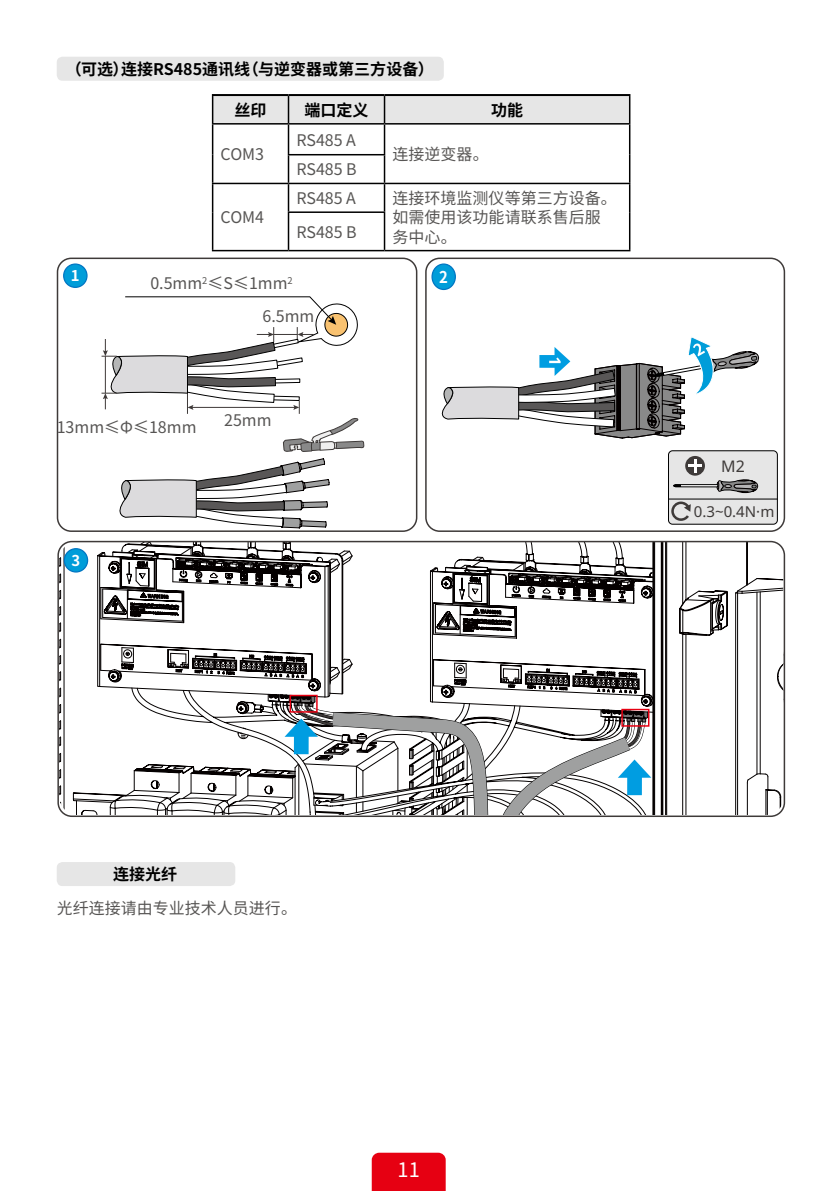
<style>
.page{position:relative;width:840px;height:1191px;background:#fff}
.page>*{position:absolute;margin:0;border:0;box-sizing:border-box;transform-origin:0 0}
.t1{font:20px "Source Han Sans CN";color:#fff}
.t2{font:700 16.2px "Source Han Sans CN";color:#fff;scale:.92 1}
.t3{font:16px/32.8px "Source Han Sans CN";color:#575554}
.t4{font:700 16px "Source Han Sans CN";color:#000}
.t5{font:16px "Noto Sans";color:#3e3a39}
.t6{font:15px "Noto Sans";color:#3e3a39}
.t7{font:700 14.8px "Source Han Sans CN";color:#fff}
</style>
<div class="page">
<div style="left:371px;top:1152px;width:74px;height:39px;background:#e60012"></div>
<div style="left:57px;top:862px;width:178px;height:24px;background:#e6e6e6;border-radius:6px"></div>
<div style="left:57px;top:57px;width:386px;height:24px;background:#e6e6e6;border-radius:6px"></div>
<svg style="left:742px;top:541px;width:40px;height:263px"></svg>
<svg style="left:60px;top:541px;width:682px;height:273px"></svg>
<div style="left:64px;top:264px;width:23px;height:23px;background:#009dd9;border-radius:50%"></div>
<div style="left:63px;top:263px;width:24px;height:25px;border:1px solid #0075c2;border-radius:50%"></div>
<div style="left:57px;top:257px;width:360px;height:275px;border:2px solid #3e3a39;border-radius:14px"></div>
<div style="left:432px;top:264px;width:23px;height:25px;background:#009dd9;border-radius:50%"></div>
<div style="left:431px;top:263px;width:24px;height:27px;border:1px solid #0075c2;border-radius:50%"></div>
<div style="left:425px;top:257px;width:359px;height:275px;border:2px solid #3e3a39;border-radius:14px"></div>
<div style="left:668px;top:451px;width:109px;height:73px;background:#e6e6e6;border-radius:4px"></div>
<div style="left:667px;top:450px;width:110px;height:75px;border:1px solid #000;border-radius:4px"></div>
<hr style="left:668px;top:498px;width:109px;height:1px;background:#000">
<div style="left:64px;top:548px;width:23px;height:24px;background:#009dd9;border-radius:50%"></div>
<div style="left:64px;top:548px;width:24px;height:24px;border:1px solid #0075c2;border-radius:50%"></div>
<div style="left:57px;top:541px;width:727px;height:276px;border:2px solid #3e3a39;border-radius:14px"></div>
<svg style="left:101px;top:296px;width:263px;height:233px"></svg>
<svg style="left:441px;top:337px;width:318px;height:184px"></svg>
<hr style="left:212px;top:125px;width:1px;height:30px;background:#000">
<hr style="left:287px;top:125px;width:2px;height:29px;background:#000">
<hr style="left:383px;top:125px;width:2px;height:29px;background:#000">
<hr style="left:628px;top:125px;width:2px;height:30px;background:#000">
<hr style="left:287px;top:154px;width:98px;height:1px;background:#000">
<hr style="left:287px;top:155px;width:2px;height:28px;background:#000">
<hr style="left:383px;top:155px;width:2px;height:28px;background:#000">
<hr style="left:628px;top:155px;width:2px;height:28px;background:#000">
<hr style="left:212px;top:183px;width:76px;height:1px;background:#000">
<svg style="left:212px;top:155px;width:1px;height:57px"></svg>
<hr style="left:288px;top:183px;width:96px;height:1px;background:#000">
<hr style="left:287px;top:184px;width:2px;height:27px;background:#000">
<hr style="left:384px;top:183px;width:246px;height:1px;background:#000">
<hr style="left:383px;top:184px;width:2px;height:27px;background:#000">
<hr style="left:628px;top:184px;width:2px;height:28px;background:#000">
<hr style="left:212px;top:212px;width:1px;height:38px;background:#000">
<hr style="left:287px;top:211px;width:98px;height:2px;background:#000">
<hr style="left:287px;top:213px;width:2px;height:37px;background:#000">
<hr style="left:383px;top:213px;width:2px;height:37px;background:#000">
<hr style="left:628px;top:212px;width:2px;height:38px;background:#000">
<hr style="left:212px;top:250px;width:76px;height:1px;background:#000">
<hr style="left:288px;top:250px;width:96px;height:1px;background:#000">
<hr style="left:384px;top:250px;width:246px;height:1px;background:#000">
<hr style="left:212px;top:94px;width:76px;height:2px;background:#000">
<hr style="left:288px;top:94px;width:96px;height:2px;background:#000">
<hr style="left:384px;top:94px;width:246px;height:2px;background:#000">
<svg style="left:212px;top:95px;width:416px;height:28px"></svg>
<hr style="left:287px;top:96px;width:2px;height:27px;background:#000">
<hr style="left:383px;top:96px;width:2px;height:27px;background:#000">
<hr style="left:628px;top:96px;width:2px;height:27px;background:#000">
<hr style="left:212px;top:123px;width:76px;height:2px;background:#000">
<hr style="left:288px;top:123px;width:96px;height:2px;background:#000">
<hr style="left:384px;top:123px;width:246px;height:2px;background:#000">
<p class="t4" style="left:66px;top:60px;width:369px">（可选）连接RS485通讯线（与逆变器或第三方设备）</p>
<p class="t4" style="left:234px;top:101px;width:33px">丝印</p>
<p class="t4" style="left:304px;top:101px;width:65px">端口定义</p>
<p class="t4" style="left:491px;top:101px;width:34px">功能</p>
<p class="t3" style="left:220px;top:138px;width:45px">COM3</p>
<p class="t3" style="left:296px;top:124px;width:61px">RS485 A</p>
<p class="t3" style="left:392px;top:138px;width:98px">连接逆变器。</p>
<p class="t3" style="left:220px;top:201px;width:45px">COM4</p>
<p class="t3" style="left:296px;top:153px;width:62px">RS485 B</p>
<p class="t3" style="left:296px;top:182px;width:61px">RS485 A</p>
<p class="t3" style="left:392px;top:189px;width:226px;line-height:19.2px">连接环境监测仪等第三方设备。如需使用该功能请联系售后服</p>
<p class="t3" style="left:296px;top:216px;width:62px">RS485 B</p>
<p class="t3" style="left:392px;top:221px;width:66px">务中心。</p>
<p class="t7" style="left:71px;top:267px;width:10px">1</p>
<p class="t2" style="left:439px;top:267px;width:11px">2</p>
<p class="t3" style="left:262px;top:267px;width:53px;text-indent:-112px">0.5mm<sup>2</sup>≤S≤1mm<sup>2<br></sup>6.5mm</p>
<p class="t3" style="left:57px;top:411px;width:141px">13mm≤Φ≤18mm</p>
<p class="t3" style="left:224px;top:404px;width:49px">25mm</p>
<p class="t7" style="left:72px;top:552px;width:10px">3</p>
<p class="t5" style="left:720px;top:454px;width:25px">M2</p>
<p class="t6" style="left:693px;top:500px;width:82px">0.3~0.4N·m</p>
<p class="t4" style="left:113px;top:865px;width:65px">连接光纤</p>
<p class="t3" style="left:57px;top:892px;width:242px">光纤连接请由专业技术人员进行。</p>
<p class="t1" style="left:397px;top:1158px;width:24px">11</p>
</div>
